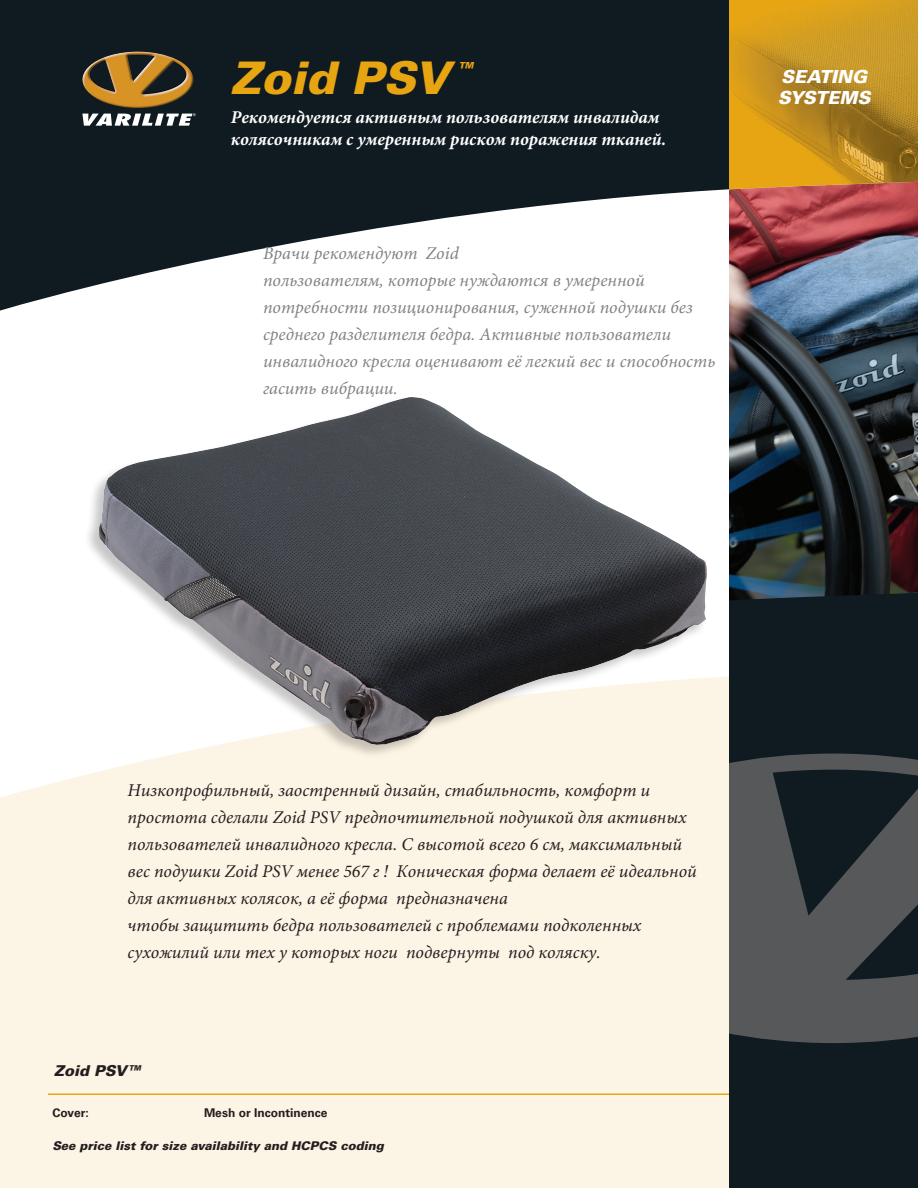
<style>
.page{position:relative;width:918px;height:1188px;background:#fff}
.page>*{position:absolute;margin:0;border:0;box-sizing:border-box;transform-origin:0 0}
.t1{font:italic 900 45px "Univers LT Std";color:#e7a512}
.t2{font:italic 18px/27px "Minion Pro";color:#231f20}
.t3{font:italic 18px/27px "Minion Pro";color:#808285}
.t4{font:italic 700 18px/21.6px "Minion Pro";color:#fff}
.t5{font:italic 900 18px/21.6px "Univers LT Std";color:#fff}
.t6{font:italic 900 18px "Univers LT Std";color:#e7a512}
.t7{font:italic 900 15px "Univers LT Std";color:#231f20}
.t8{font:italic 900 12px "Univers LT Std";color:#231f20}
.t9{font:700 12px "Univers LT Std";color:#231f20}
</style>
<div class="page">
<div style="left:0;top:676px;width:729px;height:512px;background:#fcf4e4"></div>
<div style="left:729px;top:0;width:189px;height:1188px;background:#101a21"></div>
<svg style="left:729px;top:754px;width:189px;height:289px;fill:#57585a"></svg>
<img style="left:729px;top:315px;width:189px;height:286px">
<div style="left:85px;top:396px;width:623px;height:363px;background:#231f20;opacity:.25"></div>
<img style="left:99px;top:400px;width:381px;height:345px">
<svg style="left:0;top:0;width:918px;height:315px;fill:#101a21"></svg>
<img style="left:729px;top:0;width:189px;height:189px">
<hr style="left:48px;top:1094px;width:681px;height:1px;background:#e7a512">
<svg style="left:82px;top:113px;width:114px;height:13px"></svg>
<img style="left:82px;top:52px;width:111px;height:56px">
<h1 class="t1" style="left:231px;top:50px;width:220px">Zoid PSV</h1>
<p class="t6" style="left:456px;top:57px;width:19px">™</p>
<p class="t4" style="left:231px;top:106px;width:437px">Рекомендуется активным пользователям инвалидам колясочникам с умеренным риском поражения тканей.</p>
<p class="t3" style="left:263px;top:240px;width:454px">Врачи рекомендуют Zoid<br>пользователям, которые нуждаются в умеренной потребности позиционирования, суженной подушки без среднего разделителя бедра. Активные пользователи инвалидного кресла оценивают её легкий вес и способность гасить вибрации.</p>
<p class="t5" style="left:778px;top:65px;width:94px">SEATING<br>SYSTEMS</p>
<p class="t2" style="left:128px;top:777px;width:571px">Низкопрофильный, заостренный дизайн, стабильность, комфорт и простота сделали Zoid PSV предпочтительной подушкой для активных пользователей инвалидного кресла. С высотой всего 6 см, максимальный вес подушки Zoid PSV менее 567 г ! Коническая форма делает её идеальной для активных колясок, а её форма предназначена<br>чтобы защитить бедра пользователей с проблемами подколенных сухожилий или тех у которых ноги подвернуты под коляску.</p>
<p class="t7" style="left:54px;top:1061px;width:89px">Zoid PSV™</p>
<p class="t9" style="left:52px;top:1106px;width:38px">Cover:</p>
<p class="t9" style="left:204px;top:1106px;width:125px">Mesh or Incontinence</p>
<p class="t8" style="left:52px;top:1138px;width:333px">See price list for size availability and HCPCS coding</p>
</div>
